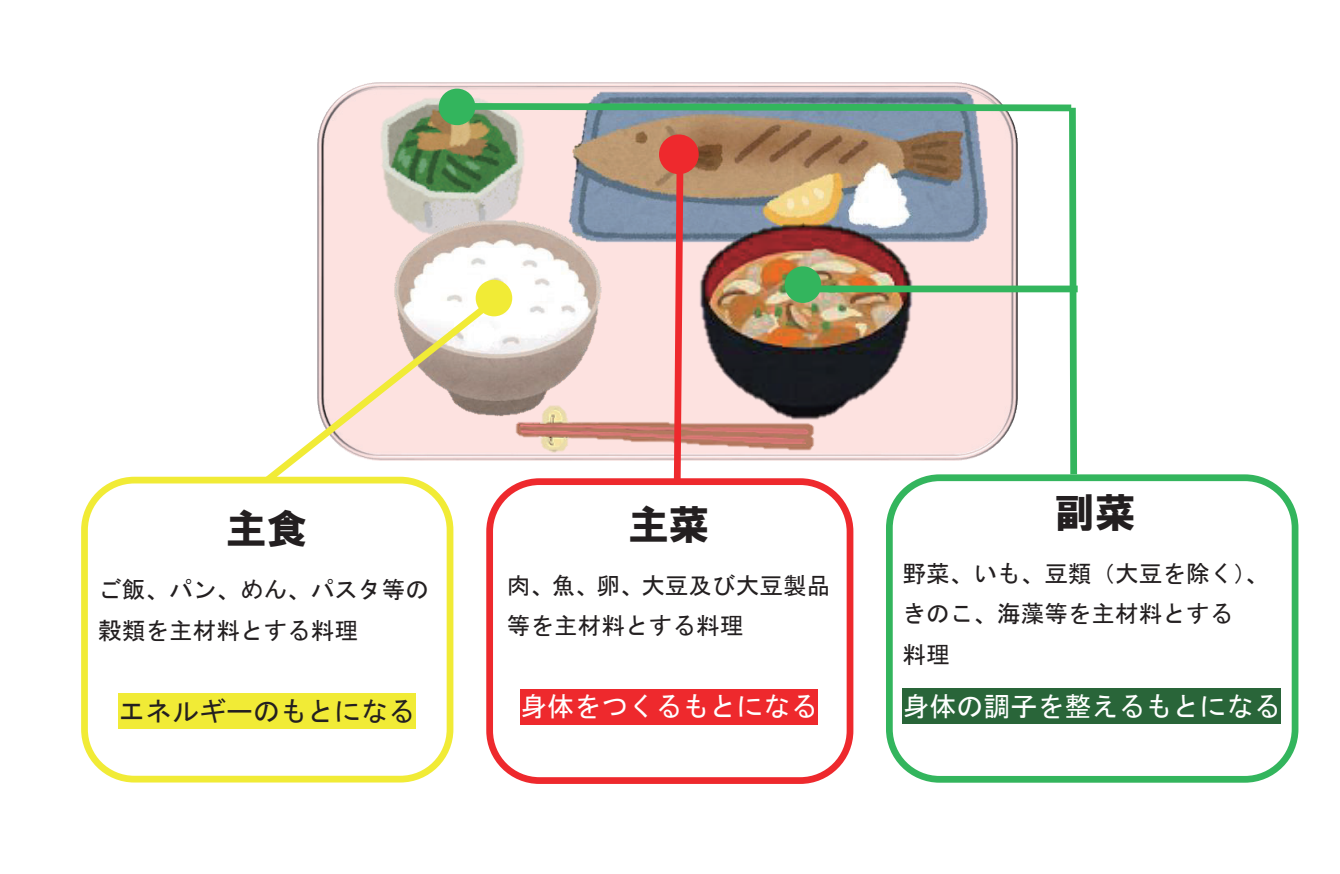
<style>
.page{position:relative;width:1340px;height:874px;background:#fff}
.page>*{position:absolute;margin:0;border:0;box-sizing:border-box;transform-origin:0 0}
.t1{font:40.5px "HGS Soei Kakugothic UB";color:#231f20}
.t2{font:27px "MS Gothic";color:#fff}
.t3{font:27px "MS Gothic";color:#231f20}
.t4{font:23.62px/40.5px "MS Gothic";color:#231f20}
</style>
<div class="page">
<img style="left:557px;top:82px;width:442px;height:18px">
<img style="left:373px;top:95px;width:156px;height:5px">
<div style="left:486px;top:478px;width:367px;height:306px;background:#fff;border:7px solid #ee292d;border-radius:50px"></div>
<img style="left:493px;top:491px;width:350px;height:287px">
<div style="left:520px;top:689px;width:297px;height:35px;background:#ee292d"></div>
<div style="left:81px;top:477px;width:372px;height:305px;background:#fff;border:7px solid #f1eb36;border-radius:50px"></div>
<img style="left:85px;top:488px;width:363px;height:267px">
<div style="left:118px;top:693px;width:297px;height:35px;background:#f1eb36"></div>
<div style="left:886px;top:474px;width:412px;height:309px;background:#fff;border:7px solid #33b55d;border-radius:50px"></div>
<img style="left:886px;top:474px;width:413px;height:285px">
<div style="left:902px;top:688px;width:378px;height:35px;background:#296539"></div>
<img style="left:258px;top:100px;width:822px;height:391px">
<div style="left:801px;top:286px;width:276px;height:6px;background:#33b55d"></div>
<div style="left:441px;top:91px;width:32px;height:32px;background:#33b55d;border-radius:50%"></div>
<div style="left:439px;top:89px;width:36px;height:36px;border:4px solid #33b55d;border-radius:50%"></div>
<div style="left:787px;top:269px;width:32px;height:32px;background:#33b55d;border-radius:50%"></div>
<div style="left:784px;top:266px;width:37px;height:37px;border:4px solid #33b55d;border-radius:50%"></div>
<h1 class="t1" style="left:226px;top:509px;width:82px">主食</h1>
<p class="t4" style="left:98px;top:569px;width:332px">ご飯、パン、めん、パスタ等の穀類を主材料とする料理</p>
<p class="t3" style="left:118px;top:698px;width:298px">エネルギーのもとになる</p>
<h1 class="t1" style="left:628px;top:504px;width:82px">主菜</h1>
<p class="t4" style="left:507px;top:565px;width:325px">肉、魚、卵、大豆及び大豆製品等を主材料とする料理</p>
<p class="t2" style="left:520px;top:693px;width:299px">身体をつくるもとになる</p>
<h1 class="t1" style="left:1054px;top:492px;width:82px">副菜</h1>
<p class="t4" style="left:902px;top:553px;width:368px">野菜、いも、豆類（大豆を除く）、きのこ、海藻等を主材料とする<br>料理</p>
<p class="t2" style="left:902px;top:693px;width:379px">身体の調子を整えるもとになる</p>
</div>
